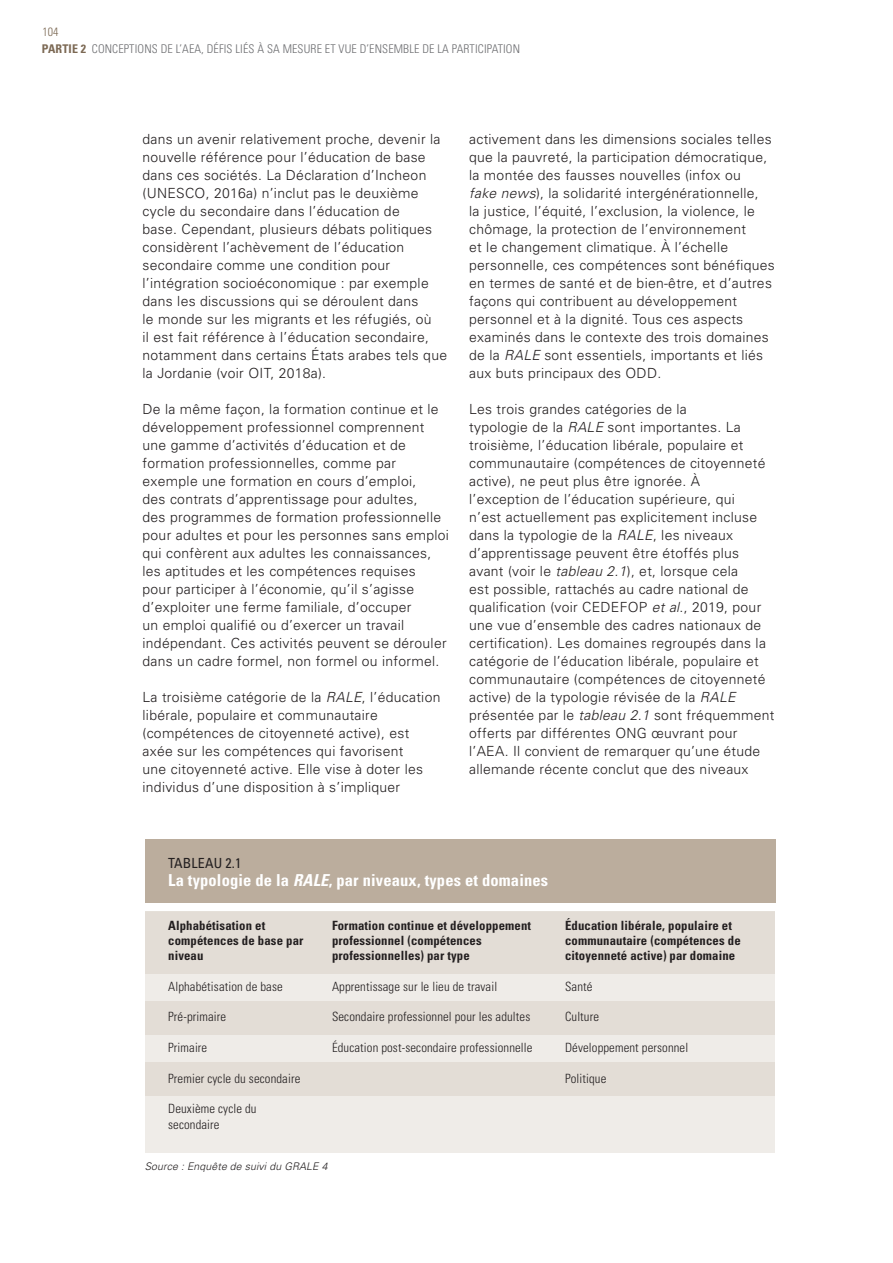
<style>
.page{position:relative;width:893px;height:1263px;background:#fff}
.page>*{position:absolute;margin:0;border:0;box-sizing:border-box;transform-origin:0 0}
.table_box_title{font:700 condensed 16.5px "Univers";letter-spacing:.01em;color:#fff}
.fliesstext{font:300 13.95px/18px "Univers";letter-spacing:.02em;color:#231f20}
.table_box_no_s{font:condensed 13.95px "Univers";letter-spacing:.01em;color:#231f20}
.fliesstext-2{font:300 condensed 12.75px/15.3px "Univers";letter-spacing:.01em;color:#231f20}
.fliesstext-3{font:700 condensed 12.75px/15.3px "Univers";letter-spacing:.01em;color:#231f20}
.paginierung_main{font:300 condensed 12px "Univers";letter-spacing:.01em;color:#6c6d70}
.t1{font:300 condensed 12px "Univers";color:#7c6954}
.source{font:italic 300 10.5px "Univers";letter-spacing:.01em;color:#231f20}
.s1{font-weight:700;color:#7c6954}
.s2{font-style:italic}
</style>
<div class="page">
<div style="left:146px;top:907px;width:629px;height:229px;background:#e3ddd6"></div>
<div style="left:146px;top:974px;width:629px;height:27px;background:#efece8"></div>
<div style="left:146px;top:1035px;width:629px;height:26px;background:#efece8"></div>
<div style="left:146px;top:1096px;width:629px;height:56px;background:#efece8"></div>
<div style="left:145px;top:839px;width:630px;height:64px;background:#bbad9d"></div>
<div style="left:135px;top:903px;width:652px;height:8px;background:#fff"></div>
<p class="t1" style="left:43px;top:24px;width:17px">104</p>
<p class="paginierung_main" style="left:42px;top:42px;width:480px"><span class="s1">PARTIE 2</span> CONCEPTIONS DE L’AEA, DÉFIS LIÉS À SA MESURE ET VUE D’ENSEMBLE DE LA PARTICIPATION</p>
<p class="fliesstext" style="left:143px;top:130px;width:306px">dans un avenir relativement proche, devenir la nouvelle référence pour l’éducation de base dans ces sociétés. La Déclaration d’Incheon (UNESCO, 2016a) n’inclut pas le deuxième cycle du secondaire dans l’éducation de<br>base. Cependant, plusieurs débats politiques considèrent l’achèvement de l’éducation secondaire comme une condition pour l’intégration socioéconomique : par exemple dans les discussions qui se déroulent dans<br>le monde sur les migrants et les réfugiés, où<br>il est fait référence à l’éducation secondaire, notamment dans certains États arabes tels que la Jordanie (voir OIT, 2018a).</p>
<p class="fliesstext" style="left:143px;top:400px;width:308px">De la même façon, la formation continue et le développement professionnel comprennent une gamme d’activités d’éducation et de formation professionnelles, comme par exemple une formation en cours d’emploi,<br>des contrats d’apprentissage pour adultes,<br>des programmes de formation professionnelle pour adultes et pour les personnes sans emploi qui confèrent aux adultes les connaissances, les aptitudes et les compétences requises<br>pour participer à l’économie, qu’il s’agisse d’exploiter une ferme familiale, d’occuper<br>un emploi qualifié ou d’exercer un travail indépendant. Ces activités peuvent se dérouler dans un cadre formel, non formel ou informel.</p>
<p class="fliesstext" style="left:143px;top:688px;width:299px">La troisième catégorie de la <span class="s2">RALE</span>, l’éducation libérale, populaire et communautaire (compétences de citoyenneté active), est axée sur les compétences qui favorisent<br>une citoyenneté active. Elle vise à doter les individus d’une disposition à s’impliquer</p>
<p class="fliesstext" style="left:469px;top:130px;width:307px">activement dans les dimensions sociales telles que la pauvreté, la participation démocratique, la montée des fausses nouvelles (infox ou<br><span class="s2">fake news</span>), la solidarité intergénérationnelle,<br>la justice, l’équité, l’exclusion, la violence, le chômage, la protection de l’environnement<br>et le changement climatique. À l’échelle personnelle, ces compétences sont bénéfiques en termes de santé et de bien-être, et d’autres façons qui contribuent au développement personnel et à la dignité. Tous ces aspects examinés dans le contexte des trois domaines de la <span class="s2">RALE</span> sont essentiels, importants et liés aux buts principaux des ODD.</p>
<p class="fliesstext" style="left:469px;top:400px;width:307px">Les trois grandes catégories de la<br>typologie de la <span class="s2">RALE</span> sont importantes. La troisième, l’éducation libérale, populaire et communautaire (compétences de citoyenneté active), ne peut plus être ignorée. À<br>l’exception de l’éducation supérieure, qui<br>n’est actuellement pas explicitement incluse dans la typologie de la <span class="s2">RALE</span>, les niveaux d’apprentissage peuvent être étoffés plus avant (voir le <span class="s2">tableau 2.1</span>), et, lorsque cela<br>est possible, rattachés au cadre national de qualification (voir CEDEFOP <span class="s2">et al</span>., 2019, pour une vue d’ensemble des cadres nationaux de certification). Les domaines regroupés dans la catégorie de l’éducation libérale, populaire et communautaire (compétences de citoyenneté active) de la typologie révisée de la <span class="s2">RALE </span>présentée par le <span class="s2">tableau 2.1</span> sont fréquemment offerts par différentes ONG œuvrant pour l’AEA. Il convient de remarquer qu’une étude allemande récente conclut que des niveaux</p>
<p class="table_box_no_s" style="left:168px;top:854px;width:75px">TABLEAU 2.1</p>
<p class="table_box_title" style="left:168px;top:870px;width:382px">La typologie de la <span class="s2">RALE</span>, par niveaux, types et domaines</p>
<p class="fliesstext-3" style="left:168px;top:917px;width:137px">Alphabétisation et compétences de base par niveau</p>
<p class="fliesstext-2" style="left:168px;top:978px;width:116px">Alphabétisation de base</p>
<p class="fliesstext-2" style="left:168px;top:1009px;width:60px">Pré-primaire</p>
<p class="fliesstext-2" style="left:168px;top:1040px;width:41px">Primaire</p>
<p class="fliesstext-2" style="left:168px;top:1070px;width:134px">Premier cycle du secondaire</p>
<p class="fliesstext-2" style="left:168px;top:1101px;width:90px">Deuxième cycle du secondaire</p>
<p class="source" style="left:145px;top:1160px;width:184px">Source : Enquête de suivi du GRALE 4</p>
<p class="fliesstext-3" style="left:332px;top:917px;width:201px">Formation continue et développement professionnel (compétences professionnelles) par type</p>
<p class="fliesstext-2" style="left:332px;top:978px;width:167px">Apprentissage sur le lieu de travail</p>
<p class="fliesstext-2" style="left:332px;top:1009px;width:200px">Secondaire professionnel pour les adultes</p>
<p class="fliesstext-2" style="left:332px;top:1040px;width:202px">Éducation post-secondaire professionnelle</p>
<p class="fliesstext-3" style="left:565px;top:917px;width:177px">Éducation libérale, populaire et communautaire (compétences de citoyenneté active) par domaine</p>
<p class="fliesstext-2" style="left:565px;top:978px;width:29px">Santé</p>
<p class="fliesstext-2" style="left:565px;top:1009px;width:36px">Culture</p>
<p class="fliesstext-2" style="left:565px;top:1040px;width:125px">Développement personnel</p>
<p class="fliesstext-2" style="left:565px;top:1070px;width:43px">Politique</p>
</div>
